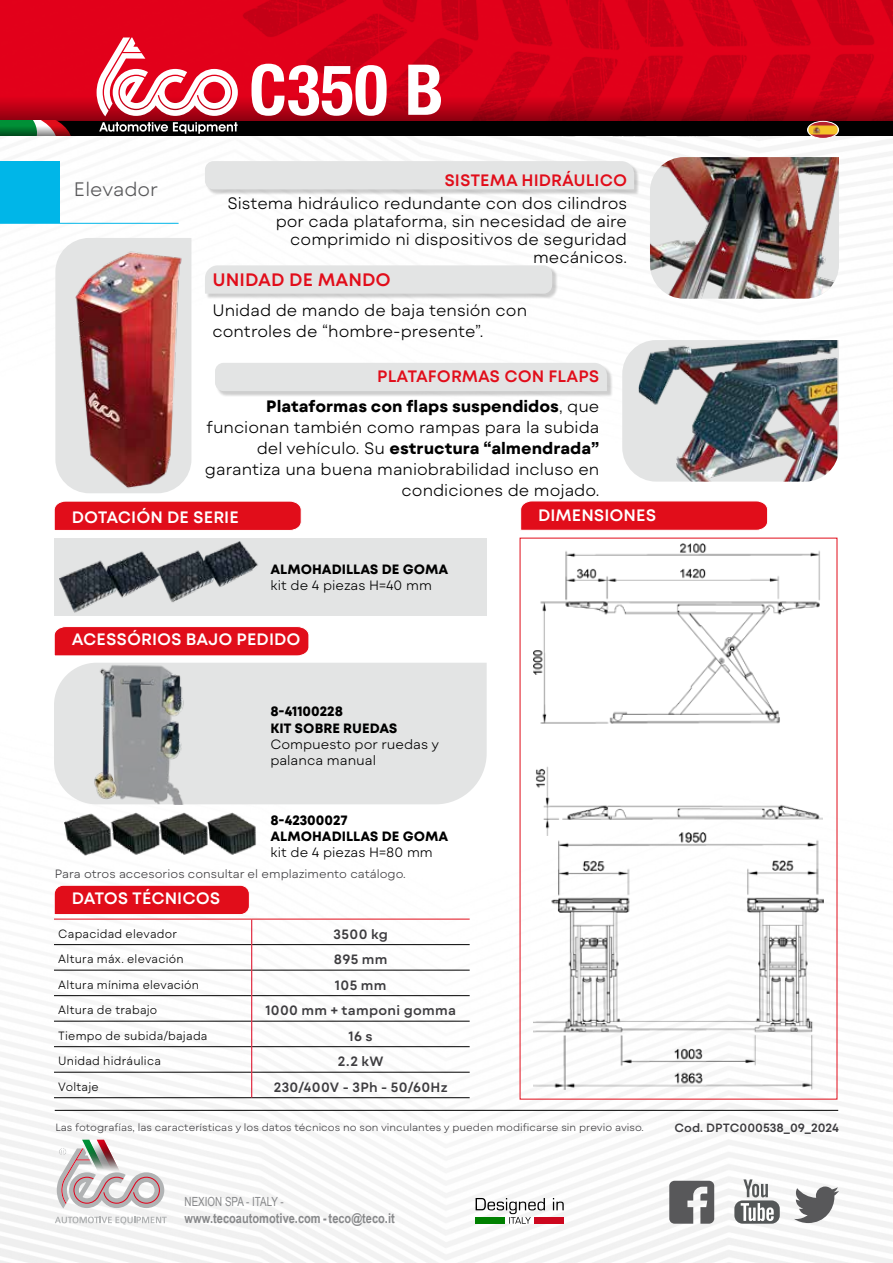
<style>
.page{position:relative;width:893px;height:1263px;background:#fff}
.page>*{position:absolute;margin:0;border:0;box-sizing:border-box;transform-origin:0 0}
.t1{font:300 19.5px "Mont Blanc";color:#58585a}
.t2{font:600 18px "Mont Blanc";color:#e10d1a}
.t3{font:300 16.5px/21px "Mont Blanc";color:#000;text-align:right}
.t4{font:600 16.5px "Mont Blanc";color:#fff}
.t5{font:700 16.5px/29.5px "Mont Blanc";color:#000;text-align:right}
.t6{font:600 16.5px "Mont Blanc";color:#e10d1a}
.t7{font:700 13.5px/16.5px "Mont Blanc";color:#000}
.t8{font:300 13.5px/16.2px "Mont Blanc";color:#000}
.t9{font:600 13.5px "Mont Blanc";letter-spacing:.02em;color:#3e3d40}
.t10{font:700 13.5px "Arial Narrow";color:#87888a}
.t11{font:12.6px "Arial Narrow";color:#87888a;scale:.95 1}
.t12{font:300 12px "Mont Blanc";letter-spacing:.02em;color:#000;scale:.95 1}
.t13{font:300 12px "Mont Blanc";color:#3e3d40}
.t14{font:600 12px "Mont Blanc";color:#3e3d40}
.t15{font:300 10.5px "Mont Blanc";color:#3e3d40}
.s1{font-weight:600;color:#e10d1a}
.s2{font-weight:300}
.s3{font-weight:700}
</style>
<div class="page">
<img style="left:0;top:136px;width:893px;height:1127px">
<div style="left:0;top:0;width:220px;height:37px;background:#e2001a"></div>
<img style="left:220px;top:0;width:673px;height:121px">
<div style="left:0;top:121px;width:893px;height:15px;background:#000"></div>
<svg style="left:0;top:37px;width:238px;height:99px"></svg>
<svg style="left:251px;top:64px;width:190px;height:52px"></svg>
<hr style="left:55px;top:1110px;width:783px;height:1px;background:#000">
<svg style="left:55px;top:1216px;width:112px;height:8px"></svg>
<svg style="left:57px;top:1140px;width:107px;height:68px"></svg>
<svg style="left:794px;top:1186px;width:45px;height:37px"></svg>
<div style="left:734px;top:1200px;width:46px;height:24px;background:#545758;border-radius:8px"></div>
<svg style="left:743px;top:1179px;width:25px;height:18px"></svg>
<svg style="left:741px;top:1203px;width:33px;height:18px"></svg>
<svg style="left:669px;top:1181px;width:45px;height:43px"></svg>
<div style="left:0;top:161px;width:60px;height:62px;background:#00b6e8"></div>
<svg style="left:476px;top:1198px;width:88px;height:26px"></svg>
<img style="left:55px;top:240px;width:136px;height:253px">
<img style="left:650px;top:157px;width:189px;height:142px">
<svg style="left:622px;top:340px;width:217px;height:142px"></svg>
<img style="left:639px;top:340px;width:198px;height:142px">
<div style="left:54px;top:538px;width:433px;height:78px;background:#e3e4e4"></div>
<img style="left:59px;top:542px;width:199px;height:70px">
<div style="left:54px;top:663px;width:433px;height:141px;background:#e3e4e4"></div>
<img style="left:533px;top:832px;width:291px;height:258px">
<img style="left:533px;top:544px;width:289px;height:292px">
<img style="left:90px;top:662px;width:101px;height:142px">
<img style="left:64px;top:811px;width:197px;height:45px">
<div style="left:206px;top:266px;width:352px;height:33px;background:#000;opacity:.2"></div>
<div style="left:205px;top:265px;width:347px;height:29px;background:#e3e4e4"></div>
<div style="left:216px;top:364px;width:397px;height:33px;background:#000;opacity:.2"></div>
<div style="left:215px;top:363px;width:392px;height:28px;background:#e3e4e4"></div>
<div style="left:206px;top:162px;width:434px;height:33px;background:#000;opacity:.2"></div>
<div style="left:205px;top:161px;width:429px;height:28px;background:#e3e4e4"></div>
<img style="left:808px;top:121px;width:30px;height:17px">
<div style="left:807px;top:121px;width:32px;height:18px;border:1px solid #fff;border-radius:50%"></div>
<hr style="left:0;top:223px;width:179px;height:1px;background:#00b6e8">
<svg style="left:54px;top:501px;width:248px;height:30px;background:#e31e2a"></svg>
<svg style="left:520px;top:500px;width:248px;height:31px;background:#e32430"></svg>
<svg style="left:54px;top:626px;width:255px;height:30px;background:#e31d29"></svg>
<hr style="left:252px;top:1046px;width:218px;height:1px;background:#000">
<hr style="left:252px;top:944px;width:218px;height:1px;background:#000">
<hr style="left:252px;top:970px;width:218px;height:1px;background:#000">
<hr style="left:252px;top:995px;width:218px;height:1px;background:#000">
<hr style="left:252px;top:1021px;width:218px;height:1px;background:#000">
<hr style="left:252px;top:1072px;width:218px;height:1px;background:#000">
<hr style="left:54px;top:1097px;width:198px;height:1px;background:#000">
<hr style="left:252px;top:1097px;width:218px;height:1px;background:#000">
<svg style="left:54px;top:885px;width:198px;height:212px"></svg>
<hr style="left:54px;top:919px;width:198px;height:1px;background:#e10d1a">
<hr style="left:252px;top:919px;width:218px;height:1px;background:#e10d1a">
<p class="t1" style="left:74px;top:177px;width:86px">Elevador</p>
<p class="t6" style="left:444px;top:170px;width:184px">SISTEMA HIDRÁULICO</p>
<p class="t3" style="left:227px;top:195px;width:401px;line-height:18px">Sistema hidráulico redundante con dos cilindros por cada plataforma, sin necesidad de aire comprimido ni dispositivos de seguridad mecánicos.</p>
<p class="t2" style="left:213px;top:269px;width:180px">UNIDAD DE MANDO</p>
<p class="t3" style="left:213px;top:300px;width:316px;text-align:left">Unidad de mando de baja tensión con controles de “hombre-presente”.</p>
<p class="t5" style="left:266px;top:362px;width:335px"><span class="s1">PLATAFORMAS CON FLAPS<br></span>Plataformas con flaps suspendidos<span class="s2">, que</span></p>
<p class="t3" style="left:205px;top:416px;width:396px">funcionan también como rampas para la subida del vehículo. Su <span class="s3">estructura “almendrada” </span>garantiza una buena maniobrabilidad incluso en condiciones de mojado.</p>
<p class="t4" style="left:72px;top:507px;width:169px">DOTACIÓN DE SERIE</p>
<p class="t4" style="left:538px;top:504px;width:120px">DIMENSIONES</p>
<p class="t7" style="left:270px;top:561px;width:179px">ALMOHADILLAS DE GOMA</p>
<p class="t8" style="left:270px;top:577px;width:163px">kit de 4 piezas H=40 mm</p>
<p class="t4" style="left:72px;top:629px;width:230px">ACESSÓRIOS BAJO PEDIDO</p>
<p class="t7" style="left:270px;top:704px;width:129px">8-41100228<br>KIT SOBRE RUEDAS</p>
<p class="t8" style="left:270px;top:736px;width:170px">Compuesto por ruedas y palanca manual</p>
<p class="t7" style="left:270px;top:812px;width:179px">8-42300027<br>ALMOHADILLAS DE GOMA</p>
<p class="t8" style="left:270px;top:845px;width:164px">kit de 4 piezas H=80 mm</p>
<p class="t13" style="left:55px;top:866px;width:353px">Para otros accesorios consultar el emplazimento catálogo.</p>
<p class="t4" style="left:72px;top:888px;width:150px">DATOS TÉCNICOS</p>
<p class="t12" style="left:58px;top:926px;width:127px">Capacidad elevador</p>
<p class="t9" style="left:334px;top:925px;width:56px">3500 kg</p>
<p class="t12" style="left:58px;top:951px;width:134px">Altura máx. elevación</p>
<p class="t9" style="left:334px;top:951px;width:55px">895 mm</p>
<p class="t12" style="left:58px;top:977px;width:150px">Altura mínima elevación</p>
<p class="t9" style="left:335px;top:976px;width:53px">105 mm</p>
<p class="t12" style="left:58px;top:1002px;width:106px">Altura de trabajo</p>
<p class="t9" style="left:265px;top:1002px;width:192px">1000 mm + tamponi gomma</p>
<p class="t12" style="left:58px;top:1028px;width:159px">Tiempo de subida/bajada</p>
<p class="t9" style="left:349px;top:1027px;width:26px">16 s</p>
<p class="t12" style="left:58px;top:1053px;width:110px">Unidad hidráulica</p>
<p class="t9" style="left:338px;top:1053px;width:47px">2.2 kW</p>
<p class="t12" style="left:58px;top:1079px;width:44px">Voltaje</p>
<p class="t9" style="left:274px;top:1078px;width:175px">230/400V - 3Ph - 50/60Hz</p>
<p class="t15" style="left:55px;top:1120px;width:590px">Las fotografías, las características y los datos técnicos no son vinculantes y pueden modificarse sin previo aviso.</p>
<p class="t14" style="left:674px;top:1120px;width:166px">Cod. DPTC000538_09_2024</p>
<p class="t11" style="left:185px;top:1193px;width:106px">NEXION SPA - ITALY -</p>
<p class="t10" style="left:185px;top:1207px;width:212px">www.tecoautomotive.com - teco@teco.it</p>
</div>
